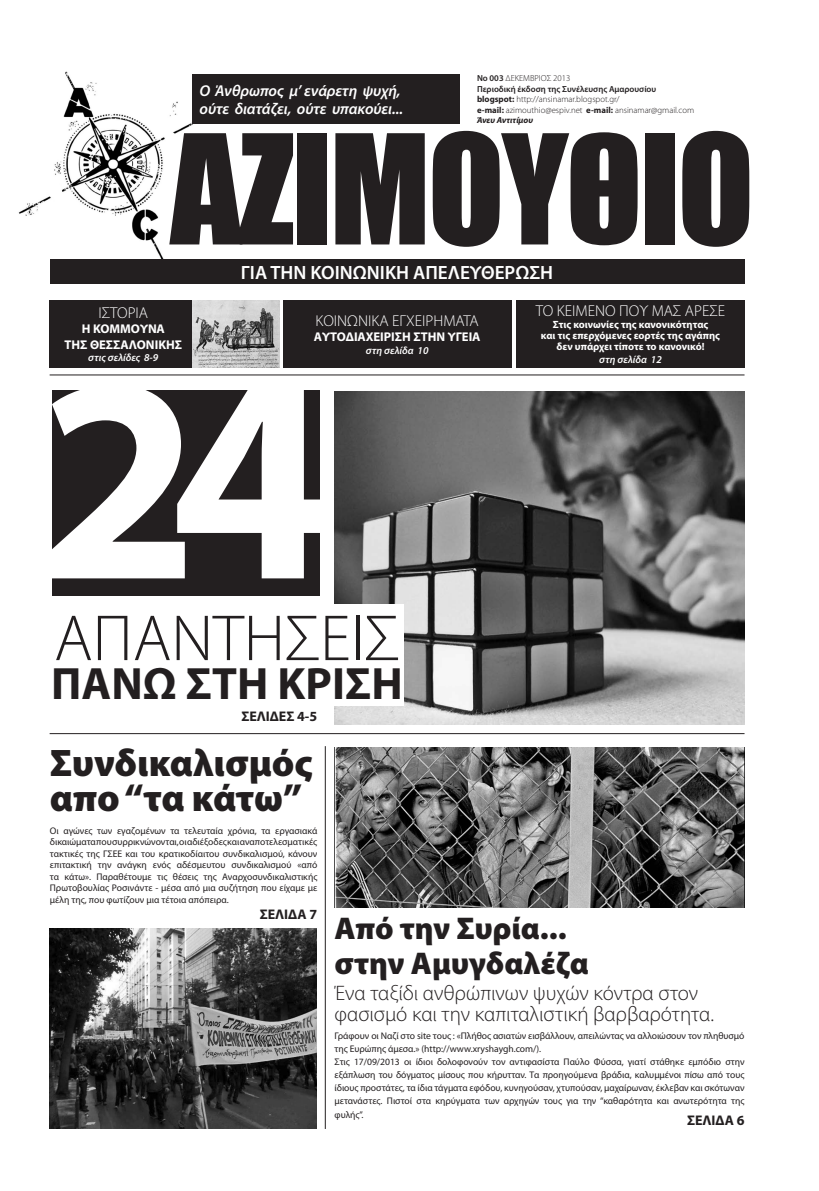
<style>
.page{position:relative;width:819px;height:1191px;background:#fff}
.page>*{position:absolute;margin:0;border:0;box-sizing:border-box;transform-origin:0 0}
.t1{font:140.7px "Impact";letter-spacing:-.02em;color:#231f20}
.t2{font:300 65.62px "Myriad Pro";color:#231f20}
.t3{font:700 45.5px "Myriad Pro";color:#231f20}
.t4{font:900 38.5px/35px "Myriad Pro";color:#231f20}
.t5{font:900 31.5px/35px "Myriad Pro";color:#231f20}
.t6{font:300 21px/21px "Myriad Pro";color:#231f20}
.t7{font:600 19.25px "Myriad Pro";color:#fff}
.t8{font:italic 600 15.75px/17.5px "Myriad Pro";letter-spacing:-.005em;color:#fff}
.t9{font:300 15.75px "Myriad Pro";color:#fff}
.t10{font:700 14px "Myriad Pro";letter-spacing:-.005em;color:#231f20}
.t11{font:700 12.69px/15.2px "Myriad Pro";color:#fff;text-align:center}
.t12{font:700 10.5px/11.4px "Myriad Pro";color:#fff;text-align:center}
.t13{font:italic 600 10.5px "Myriad Pro";color:#fff}
.t14{font:9.62px/11.5px "Myriad Pro";letter-spacing:-.005em;color:#231f20;text-align:justify}
.t15{font:300 8.75px/10.5px "Myriad Pro";color:#231f20}
.s1{font-weight:600}
.s2{font-weight:700}
.s3{font-weight:700;font-style:italic}
</style>
<div class="page">
<div style="left:50px;top:300px;width:228px;height:67px;background:#231f20"></div>
<div style="left:283px;top:300px;width:228px;height:67px;background:#231f20"></div>
<div style="left:516px;top:300px;width:228px;height:67px;background:#231f20"></div>
<hr style="left:50px;top:374px;width:694px;height:1px;background:#231f20">
<img style="left:18px;top:71px;width:193px;height:189px">
<div style="left:50px;top:260px;width:694px;height:24px;background:#231f20"></div>
<div style="left:192px;top:74px;width:267px;height:50px;background:#231f20"></div>
<div style="left:52px;top:390px;width:267px;height:205px;background:#231f20"></div>
<svg style="left:52px;top:390px;width:268px;height:188px;fill:#fff"></svg>
<img style="left:334px;top:392px;width:410px;height:333px">
<div style="left:50px;top:604px;width:354px;height:102px;background:#fff"></div>
<hr style="left:50px;top:733px;width:694px;height:1px;background:#231f20">
<hr style="left:325px;top:746px;width:1px;height:383px;background:#231f20">
<img style="left:50px;top:928px;width:267px;height:201px">
<img style="left:334px;top:747px;width:410px;height:160px">
<img style="left:192px;top:300px;width:87px;height:67px">
<h3 class="t8" style="left:199px;top:82px;width:205px">Ο Άνθρωπος μ’ ενάρετη ψυχή, ούτε διατάζει, ούτε υπακούει...</h3>
<p class="t15" style="left:477px;top:73px;width:219px"><span class="s1">Νο 003</span> ΔΕΚΕΜΒΡΙΟΣ 2013<br><span class="s1">Περιοδική έκδοση της Συνέλευσης Αμαρουσίου </span><span class="s2">blogspot:</span> http://ansinamar.blogspot.gr/<br><span class="s2">e-mail:</span> azimouthio@espiv.net <span class="s2">e-mail:</span> ansinamar@gmail.com <span class="s3">Άνευ Αντιτίμου</span></p>
<h1 class="t1" style="left:170px;top:80px;width:585px">ΑΖΙΜΟΥΘΙΟ</h1>
<h3 class="t7" style="left:241px;top:260px;width:314px">ΓΙΑ ΤΗΝ ΚΟΙΝΩΝΙΚΗ ΑΠΕΛΕΥΘΕΡΩΣΗ</h3>
<h3 class="t9" style="left:98px;top:303px;width:51px">ΙΣΤΟΡΙΑ</h3>
<h3 class="t11" style="left:64px;top:321px;width:119px">Η ΚΟΜΜΟΥΝΑ<br>ΤΗΣ ΘΕΣΣΑΛΟΝΙΚΗΣ</h3>
<p class="t13" style="left:88px;top:351px;width:72px">στις σελίδες 8-9</p>
<h3 class="t9" style="left:315px;top:311px;width:165px">ΚΟΙΝΩΝΙΚΑ ΕΓΧΕΙΡΗΜΑΤΑ</h3>
<h3 class="t11" style="left:314px;top:329px;width:168px">ΑΥΤΟΔΙΑΧΕΙΡΙΣΗ ΣΤΗΝ ΥΓΕΙΑ</h3>
<p class="t13" style="left:366px;top:343px;width:64px">στη σελίδα 10</p>
<h3 class="t9" style="left:536px;top:301px;width:191px">ΤΟ ΚΕΙΜΕΝΟ ΠΟΥ ΜΑΣ ΑΡΕΣΕ</h3>
<p class="t12" style="left:541px;top:318px;width:181px">Στις κοινωνίες της κανονικότητας<br>και τις επερχόμενες εορτές της αγάπης δεν υπάρχει τίποτε το κανονικό!</p>
<p class="t13" style="left:599px;top:353px;width:64px">στη σελίδα 12</p>
<h2 class="t2" style="left:54px;top:598px;width:347px">ΑΠΑΝΤΗΣΕΙΣ</h2>
<h3 class="t3" style="left:51px;top:654px;width:353px">ΠΑΝΩ ΣΤΗ ΚΡΙΣΗ</h3>
<h3 class="t10" style="left:241px;top:707px;width:77px">ΣΕΛΙΔΕΣ 4-5</h3>
<h3 class="t4" style="left:50px;top:743px;width:264px">Συνδικαλισμός απο “τα κάτω”</h3>
<p class="t14" style="left:50px;top:824px;width:269px">Οι αγώνες των εγαζομένων τα τελευταία χρόνια, τα εργασιακά δικαιώματα που συρρικνώνονται, οι αδιέξοδες και αναποτελεσματικές τακτικές της ΓΣΕΕ και του κρατικοδίαιτου συνδικαλισμού, κάνουν επιτακτική την ανάγκη ενός αδέσμευτου συνδικαλισμού «από τα κάτω». Παραθέτουμε τις θέσεις της Αναρχοσυνδικαλιστικής Πρωτοβουλίας Ροσινάντε - μέσα από μια συζήτηση που είχαμε με μέλη της, που φωτίζουν μια τέτοια απόπειρα.</p>
<h3 class="t10" style="left:260px;top:905px;width:59px">ΣΕΛΙΔA 7</h3>
<h3 class="t5" style="left:334px;top:909px;width:255px">Από την Συρία... στην Αμυγδαλέζα</h3>
<h3 class="t6" style="left:334px;top:982px;width:381px">Ένα ταξίδι ανθρώπινων ψυχών κόντρα στον φασισμό και την καπιταλιστική βαρβαρότητα.</h3>
<p class="t14" style="left:334px;top:1028px;width:411px;line-height:13.1px;text-align:left">Γράφουν οι Ναζί στο site τους : «Πλήθος ασιατών εισβάλλουν, απειλώντας να αλλοιώσουν τον πληθυσμό της Ευρώπης άμεσα.» (http://www.xryshaygh.com/).<br>Στις 17/09/2013 οι ίδιοι δολοφονούν τον αντιφασίστα Παύλο Φύσσα, γιατί στάθηκε εμπόδιο στην εξάπλωση του δόγματος μίσους που κήρυτταν. Τα προηγούμενα βράδια, καλυμμένοι πίσω από τους ίδιους προστάτες, τα ίδια τάγματα εφόδου, κυνηγούσαν, χτυπούσαν, μαχαίρωναν, έκλεβαν και σκότωναν μετανάστες. Πιστοί στα κηρύγματα των αρχηγών τους για την “καθαρότητα και ανωτερότητα της φυλής”.</p>
<h3 class="t10" style="left:687px;top:1111px;width:59px">ΣΕΛΙΔA 6</h3>
</div>
